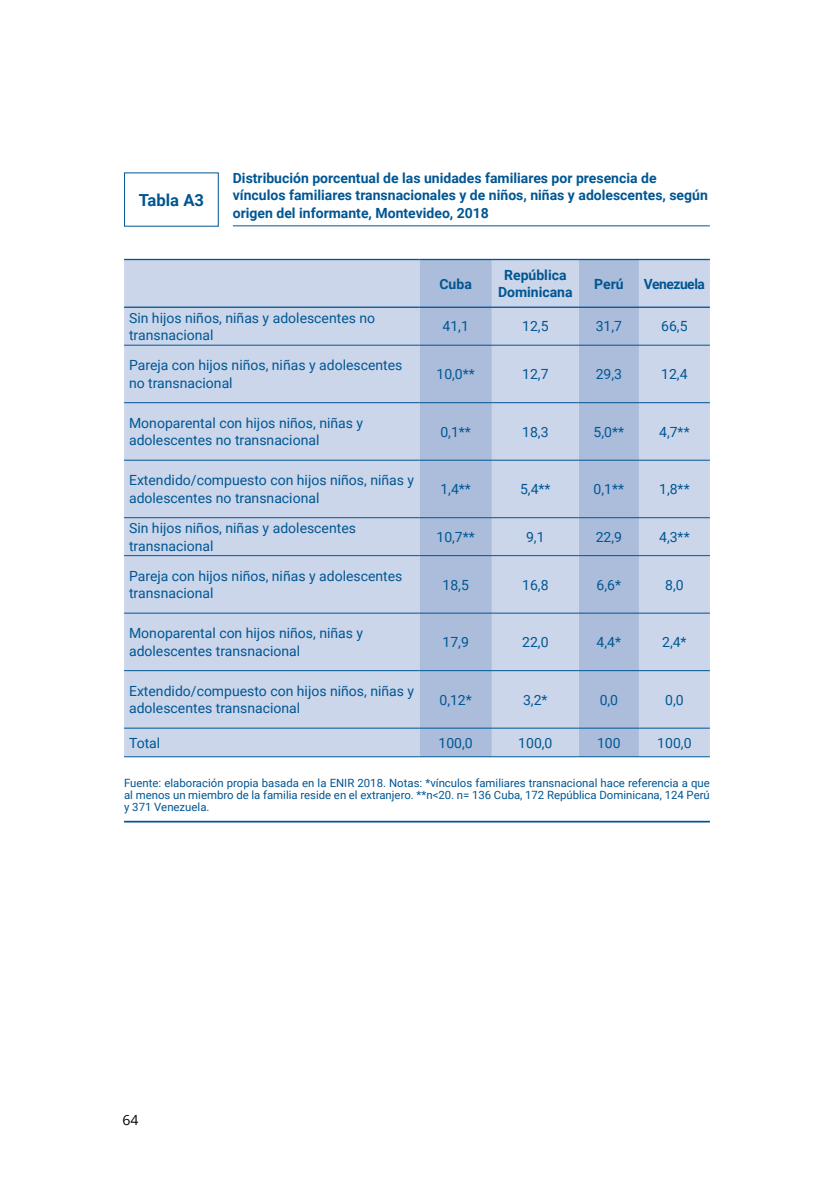
<style>
.page{position:relative;width:834px;height:1181px;background:#fff}
.page>*{position:absolute;margin:0;border:0;box-sizing:border-box;transform-origin:0 0}
.Tablas_título{font:700 16.62px "Roboto";color:#005693}
.Cuadro{font:14px/17.5px "Roboto";color:#005693}
.Tablas_título-2{font:700 14px/17.5px "Roboto";color:#005693}
.Cuadro-2{font:700 14px/17.5px "Roboto";color:#005693;text-align:center}
.Cuadro-3{font:700 14px "Roboto";letter-spacing:-.03em;color:#005693}
.t1{font:14px "Open Sans";color:#000}
.Cuadro_fuente{font:11.38px/12.2px "Roboto";color:#005693;text-align:justify}
</style>
<div class="page">
<hr style="left:233px;top:225px;width:476px;height:1px;background:#005693">
<svg style="left:124px;top:172px;width:95px;height:55px"></svg>
<div style="left:124px;top:260px;width:585px;height:496px;background:#cbd6ea"></div>
<svg style="left:419px;top:260px;width:219px;height:496px;background:#b6c6e0"></svg>
<hr style="left:124px;top:345px;width:295px;height:1px;background:#005693">
<hr style="left:419px;top:345px;width:72px;height:1px;background:#005693">
<hr style="left:491px;top:345px;width:87px;height:1px;background:#005693">
<hr style="left:578px;top:345px;width:60px;height:1px;background:#005693">
<hr style="left:638px;top:345px;width:71px;height:1px;background:#005693">
<hr style="left:124px;top:402px;width:295px;height:1px;background:#005693">
<hr style="left:419px;top:402px;width:72px;height:1px;background:#005693">
<hr style="left:491px;top:402px;width:87px;height:1px;background:#005693">
<hr style="left:578px;top:402px;width:60px;height:1px;background:#005693">
<hr style="left:638px;top:402px;width:71px;height:1px;background:#005693">
<hr style="left:124px;top:460px;width:295px;height:1px;background:#005693">
<hr style="left:419px;top:460px;width:72px;height:1px;background:#005693">
<hr style="left:491px;top:460px;width:87px;height:1px;background:#005693">
<hr style="left:578px;top:460px;width:60px;height:1px;background:#005693">
<hr style="left:638px;top:460px;width:71px;height:1px;background:#005693">
<hr style="left:124px;top:517px;width:295px;height:1px;background:#005693">
<hr style="left:419px;top:517px;width:72px;height:1px;background:#005693">
<hr style="left:491px;top:517px;width:87px;height:1px;background:#005693">
<hr style="left:578px;top:517px;width:60px;height:1px;background:#005693">
<hr style="left:638px;top:517px;width:71px;height:1px;background:#005693">
<hr style="left:124px;top:555px;width:295px;height:1px;background:#005693">
<hr style="left:419px;top:555px;width:72px;height:1px;background:#005693">
<hr style="left:491px;top:555px;width:87px;height:1px;background:#005693">
<hr style="left:578px;top:555px;width:60px;height:1px;background:#005693">
<hr style="left:638px;top:555px;width:71px;height:1px;background:#005693">
<hr style="left:124px;top:613px;width:295px;height:1px;background:#005693">
<hr style="left:419px;top:613px;width:72px;height:1px;background:#005693">
<hr style="left:491px;top:613px;width:87px;height:1px;background:#005693">
<hr style="left:578px;top:613px;width:60px;height:1px;background:#005693">
<hr style="left:638px;top:613px;width:71px;height:1px;background:#005693">
<hr style="left:124px;top:670px;width:295px;height:1px;background:#005693">
<hr style="left:419px;top:670px;width:72px;height:1px;background:#005693">
<hr style="left:491px;top:670px;width:87px;height:1px;background:#005693">
<hr style="left:578px;top:670px;width:60px;height:1px;background:#005693">
<hr style="left:638px;top:670px;width:71px;height:1px;background:#005693">
<hr style="left:124px;top:727px;width:295px;height:1px;background:#005693">
<hr style="left:419px;top:727px;width:72px;height:1px;background:#005693">
<hr style="left:491px;top:727px;width:87px;height:1px;background:#005693">
<hr style="left:578px;top:727px;width:60px;height:1px;background:#005693">
<hr style="left:638px;top:727px;width:71px;height:1px;background:#005693">
<hr style="left:124px;top:756px;width:295px;height:1px;background:#005693">
<hr style="left:419px;top:756px;width:72px;height:1px;background:#005693">
<hr style="left:491px;top:756px;width:87px;height:1px;background:#005693">
<hr style="left:578px;top:756px;width:60px;height:1px;background:#005693">
<hr style="left:638px;top:756px;width:71px;height:1px;background:#005693">
<hr style="left:124px;top:259px;width:295px;height:1px;background:#005693">
<hr style="left:419px;top:259px;width:72px;height:1px;background:#005693">
<hr style="left:491px;top:259px;width:87px;height:1px;background:#005693">
<hr style="left:578px;top:259px;width:60px;height:1px;background:#005693">
<hr style="left:638px;top:259px;width:71px;height:1px;background:#005693">
<hr style="left:124px;top:307px;width:295px;height:1px;background:#005693">
<hr style="left:419px;top:307px;width:72px;height:1px;background:#005693">
<hr style="left:491px;top:307px;width:87px;height:1px;background:#005693">
<hr style="left:578px;top:307px;width:60px;height:1px;background:#005693">
<hr style="left:638px;top:307px;width:71px;height:1px;background:#005693">
<hr style="left:124px;top:821px;width:585px;height:1px;background:#005693">
<p class="Tablas_título" style="left:139px;top:188px;width:67px">Tabla A3</p>
<p class="Tablas_título-2" style="left:233px;top:169px;width:476px">Distribución porcentual de las unidades familiares por presencia de vínculos familiares transnacionales y de niños, niñas y adolescentes, según origen del informante, Montevideo, 2018</p>
<p class="Cuadro-2" style="left:439px;top:274px;width:34px">Cuba</p>
<p class="Cuadro-2" style="left:498px;top:266px;width:76px">República<br>Dominicana</p>
<p class="Cuadro-2" style="left:594px;top:274px;width:31px">Perú</p>
<p class="Cuadro-3" style="left:643px;top:274px;width:62px">Venezuela</p>
<p class="Cuadro" style="left:129px;top:308px;width:247px">Sin hijos niños, niñas y adolescentes no transnacional</p>
<p class="Cuadro" style="left:442px;top:317px;width:28px">41,1</p>
<p class="Cuadro" style="left:522px;top:317px;width:28px">12,5</p>
<p class="Cuadro" style="left:595px;top:317px;width:28px">31,7</p>
<p class="Cuadro" style="left:661px;top:317px;width:28px">66,5</p>
<p class="Cuadro" style="left:129px;top:356px;width:275px">Pareja con hijos niños, niñas y adolescentes no transnacional</p>
<p class="Cuadro" style="left:436px;top:365px;width:40px">10,0**</p>
<p class="Cuadro" style="left:522px;top:365px;width:28px">12,7</p>
<p class="Cuadro" style="left:595px;top:365px;width:28px">29,3</p>
<p class="Cuadro" style="left:661px;top:365px;width:28px">12,4</p>
<p class="Cuadro" style="left:129px;top:414px;width:235px">Monoparental con hijos niños, niñas y adolescentes no transnacional</p>
<p class="Cuadro" style="left:440px;top:422px;width:32px">0,1**</p>
<p class="Cuadro" style="left:522px;top:422px;width:28px">18,3</p>
<p class="Cuadro" style="left:593px;top:422px;width:32px">5,0**</p>
<p class="Cuadro" style="left:659px;top:422px;width:32px">4,7**</p>
<p class="Cuadro" style="left:129px;top:471px;width:286px">Extendido/compuesto con hijos niños, niñas y adolescentes no transnacional</p>
<p class="Cuadro" style="left:440px;top:480px;width:32px">1,4**</p>
<p class="Cuadro" style="left:520px;top:480px;width:32px">5,4**</p>
<p class="Cuadro" style="left:593px;top:480px;width:32px">0,1**</p>
<p class="Cuadro" style="left:659px;top:480px;width:32px">1,8**</p>
<p class="Cuadro" style="left:129px;top:519px;width:228px">Sin hijos niños, niñas y adolescentes transnacional</p>
<p class="Cuadro" style="left:436px;top:528px;width:40px">10,7**</p>
<p class="Cuadro" style="left:526px;top:528px;width:20px">9,1</p>
<p class="Cuadro" style="left:595px;top:528px;width:28px">22,9</p>
<p class="Cuadro" style="left:659px;top:528px;width:32px">4,3**</p>
<p class="Cuadro" style="left:129px;top:566px;width:275px">Pareja con hijos niños, niñas y adolescentes transnacional</p>
<p class="Cuadro" style="left:442px;top:575px;width:28px">18,5</p>
<p class="Cuadro" style="left:522px;top:575px;width:28px">16,8</p>
<p class="Cuadro" style="left:596px;top:575px;width:26px">6,6*</p>
<p class="Cuadro" style="left:665px;top:575px;width:20px">8,0</p>
<p class="Cuadro" style="left:129px;top:624px;width:235px">Monoparental con hijos niños, niñas y adolescentes transnacional</p>
<p class="Cuadro" style="left:442px;top:633px;width:28px">17,9</p>
<p class="Cuadro" style="left:522px;top:633px;width:28px">22,0</p>
<p class="Cuadro" style="left:596px;top:633px;width:26px">4,4*</p>
<p class="Cuadro" style="left:662px;top:633px;width:26px">2,4*</p>
<p class="Cuadro" style="left:129px;top:681px;width:286px">Extendido/compuesto con hijos niños, niñas y adolescentes transnacional</p>
<p class="Cuadro" style="left:439px;top:690px;width:34px">0,12*</p>
<p class="Cuadro" style="left:523px;top:690px;width:26px">3,2*</p>
<p class="Cuadro" style="left:599px;top:690px;width:20px">0,0</p>
<p class="Cuadro" style="left:665px;top:690px;width:20px">0,0</p>
<p class="Cuadro" style="left:129px;top:733px;width:33px">Total</p>
<p class="Cuadro" style="left:438px;top:733px;width:36px">100,0</p>
<p class="Cuadro" style="left:518px;top:733px;width:36px">100,0</p>
<p class="Cuadro" style="left:597px;top:733px;width:25px">100</p>
<p class="Cuadro" style="left:657px;top:733px;width:36px">100,0</p>
<p class="Cuadro_fuente" style="left:124px;top:776px;width:587px">Fuente: elaboración propia basada en la ENIR 2018. Notas: *vínculos familiares transnacional hace referencia a que al menos un miembro de la familia reside en el extranjero. **n&lt;20. n= 136 Cuba, 172 República Dominicana, 124 Perú y 371 Venezuela.</p>
<p class="t1" style="left:122px;top:1110px;width:18px">64</p>
</div>
